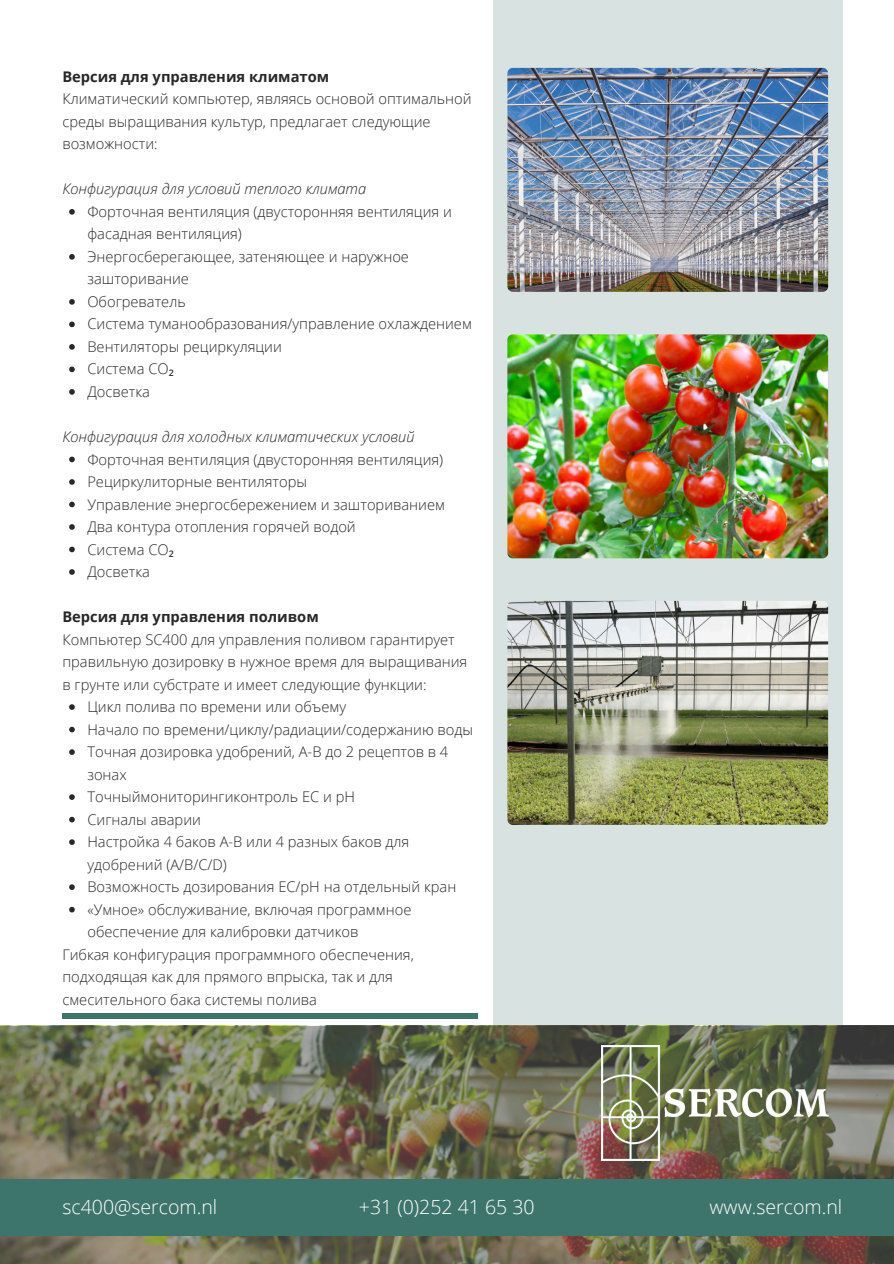
<style>
.page{position:relative;width:894px;height:1264px;background:#fff}
.page>*{position:absolute;margin:0;border:0;box-sizing:border-box;transform-origin:0 0}
.t1{font:300 19.5px "Open Sans";color:#fff}
.t2{font:300 14.7px/22.5px "Open Sans";color:#282828}
.t3{font:italic 300 14.7px "Open Sans";color:#282828}
.t4{font:700 14.7px "Open Sans";color:#282828}
.s1{font-family:"Noto Sans";font-weight:400}
</style>
<div class="page">
<div style="left:493px;top:0;width:349px;height:1024px;background:#d8e3e1"></div>
<img style="left:0;top:1025px;width:893px;height:238px">
<img style="left:601px;top:1045px;width:226px;height:114px">
<img style="left:507px;top:601px;width:320px;height:223px;border-radius:5px">
<img style="left:507px;top:68px;width:320px;height:224px;border-radius:5px">
<img style="left:507px;top:334px;width:320px;height:224px;border-radius:5px">
<div style="left:62px;top:1013px;width:416px;height:6px;background:#3d756c"></div>
<div style="left:0;top:1178px;width:893px;height:57px;background:#3d756c"></div>
<svg style="left:69px;top:209px;width:6px;height:6px"></svg>
<svg style="left:69px;top:254px;width:6px;height:6px"></svg>
<svg style="left:69px;top:299px;width:6px;height:6px"></svg>
<svg style="left:69px;top:321px;width:6px;height:6px"></svg>
<svg style="left:69px;top:344px;width:6px;height:6px"></svg>
<svg style="left:69px;top:366px;width:6px;height:6px"></svg>
<svg style="left:69px;top:389px;width:6px;height:6px"></svg>
<svg style="left:69px;top:456px;width:6px;height:6px"></svg>
<svg style="left:69px;top:479px;width:6px;height:6px"></svg>
<svg style="left:69px;top:501px;width:6px;height:6px"></svg>
<svg style="left:69px;top:524px;width:6px;height:6px"></svg>
<svg style="left:69px;top:546px;width:6px;height:6px"></svg>
<svg style="left:69px;top:569px;width:6px;height:6px"></svg>
<svg style="left:69px;top:704px;width:6px;height:6px"></svg>
<svg style="left:69px;top:726px;width:6px;height:6px"></svg>
<svg style="left:69px;top:749px;width:6px;height:6px"></svg>
<svg style="left:69px;top:794px;width:6px;height:6px"></svg>
<svg style="left:69px;top:816px;width:6px;height:6px"></svg>
<svg style="left:69px;top:839px;width:6px;height:6px"></svg>
<svg style="left:69px;top:884px;width:6px;height:6px"></svg>
<svg style="left:69px;top:906px;width:6px;height:6px"></svg>
<p class="t4" style="left:62px;top:66px;width:268px">Версия для управления климатом</p>
<p class="t2" style="left:62px;top:87px;width:410px">Климатический компьютер, являясь основой оптимальной среды выращивания культур, предлагает следующие возможности:</p>
<p class="t3" style="left:62px;top:179px;width:305px">Конфигурация для условий теплого климата</p>
<p class="t2" style="left:87px;top:200px;width:366px">Форточная вентиляция (двусторонняя вентиляция и фасадная вентиляция)</p>
<p class="t2" style="left:87px;top:245px;width:323px">Энергосберегающее, затеняющее и наружное зашторивание</p>
<p class="t2" style="left:87px;top:290px;width:100px">Обогреватель</p>
<p class="t2" style="left:87px;top:312px;width:386px">Система туманообразования/управление охлаждением</p>
<p class="t2" style="left:87px;top:335px;width:196px">Вентиляторы рециркуляции</p>
<p class="t2" style="left:87px;top:357px;width:88px">Система CO<span class="s1">₂</span></p>
<p class="t2" style="left:87px;top:380px;width:64px">Досветка</p>
<p class="t3" style="left:62px;top:426px;width:353px">Конфигурация для холодных климатических условий</p>
<p class="t2" style="left:87px;top:447px;width:357px">Форточная вентиляция (двусторонняя вентиляция)</p>
<p class="t2" style="left:87px;top:470px;width:221px">Рециркулиторные вентиляторы</p>
<p class="t2" style="left:87px;top:492px;width:359px">Управление энергосбережением и зашториванием</p>
<p class="t2" style="left:87px;top:515px;width:270px">Два контура отопления горячей водой</p>
<p class="t2" style="left:87px;top:537px;width:88px">Система CO<span class="s1">₂</span></p>
<p class="t2" style="left:87px;top:560px;width:64px">Досветка</p>
<p class="t4" style="left:62px;top:606px;width:258px">Версия для управления поливом</p>
<p class="t2" style="left:62px;top:627px;width:406px">Компьютер SC400 для управления поливом гарантирует правильную дозировку в нужное время для выращивания в грунте или субстрате и имеет следующие функции:</p>
<p class="t2" style="left:87px;top:695px;width:260px">Цикл полива по времени или объему</p>
<p class="t2" style="left:87px;top:717px;width:387px">Начало по времени/циклу/радиации/содержанию воды</p>
<p class="t2" style="left:87px;top:740px;width:362px">Точная дозировка удобрений, A-B до 2 рецептов в 4 зонах</p>
<p class="t2" style="left:87px;top:785px;width:269px">Точныймониторингиконтроль EC и pH</p>
<p class="t2" style="left:87px;top:807px;width:115px">Сигналы аварии</p>
<p class="t2" style="left:87px;top:830px;width:323px">Настройка 4 баков A-B или 4 разных баков для удобрений (A/B/C/D)</p>
<p class="t2" style="left:87px;top:875px;width:370px">Возможность дозирования EC/pH на отдельный кран</p>
<p class="t2" style="left:87px;top:897px;width:325px">«Умное» обслуживание, включая программное обеспечение для калибровки датчиков</p>
<p class="t2" style="left:62px;top:942px;width:353px">Гибкая конфигурация программного обеспечения, подходящая как для прямого впрыска, так и для смесительного бака системы полива</p>
<p class="t1" style="left:62px;top:1193px;width:156px">sc400@sercom.nl</p>
<p class="t1" style="left:359px;top:1193px;width:177px">+31 (0)252 41 65 30</p>
<h1 class="t1" style="left:709px;top:1193px;width:134px">www.sercom.nl</h1>
</div>
